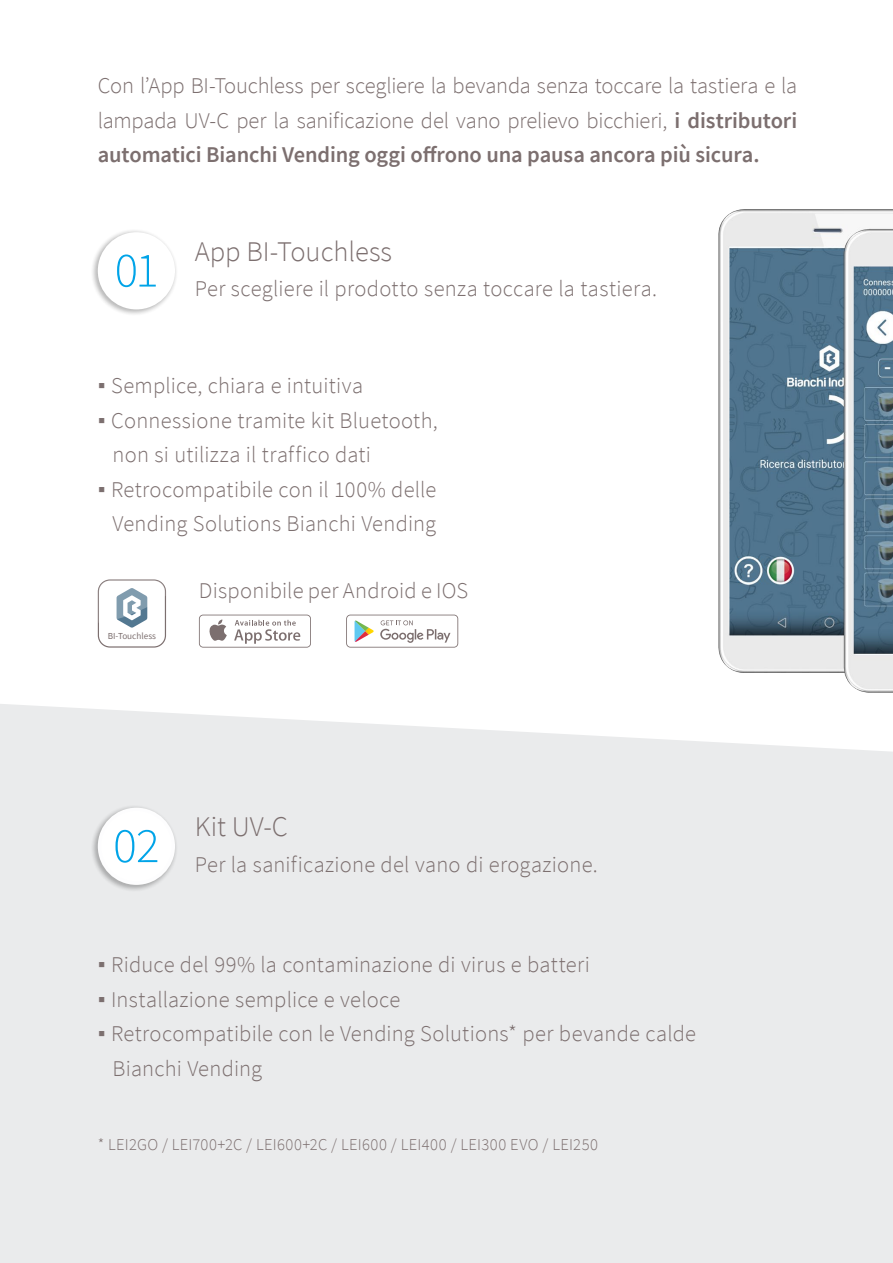
<style>
.page{position:relative;width:893px;height:1263px;background:#fff}
.page>*{position:absolute;margin:0;border:0;box-sizing:border-box;transform-origin:0 0}
.t1{font:300 28.5px "Source Sans Pro";color:#7c6f6f}
.t2{font:300 22.5px/34.5px "Source Sans Pro";letter-spacing:.01em;color:#7c6f6f}
.t3{font:300 16.5px "Source Sans Pro";letter-spacing:.02em;color:#7c6f6f}
.t4{font:9.15px "Source Sans Pro";color:#7c6f6f}
.s1{font-weight:600}
.s2{font-family:"Arial Narrow";font-weight:400}
</style>
<div class="page">
<div style="left:90px;top:804px;width:89px;height:88px;background:#000;opacity:.4"></div>
<svg style="left:98px;top:808px;width:77px;height:77px"></svg>
<img style="left:598px;top:209px;width:295px;height:575px">
<div style="left:90px;top:229px;width:89px;height:88px;background:#000;opacity:.4"></div>
<svg style="left:98px;top:232px;width:77px;height:77px"></svg>
<div style="left:98px;top:579px;width:68px;height:69px;border:1px solid #7c6f6f;border-radius:12px"></div>
<svg style="left:98px;top:580px;width:67px;height:48px"></svg>
<svg style="left:199px;top:615px;width:112px;height:33px"></svg>
<svg style="left:346px;top:615px;width:112px;height:33px"></svg>
<p class="t2" style="left:98px;top:69px;width:701px;text-align:justify">Con l’App BI-Touchless per scegliere la bevanda senza toccare la tastiera e la lampada UV-C per la sanificazione del vano prelievo bicchieri, <span class="s1">i distributori automatici Bianchi Vending oggi offrono una pausa ancora più sicura.</span></p>
<p class="t1" style="left:195px;top:234px;width:199px">App BI-Touchless</p>
<p class="t2" style="left:195px;top:272px;width:464px">Per scegliere il prodotto senza toccare la tastiera.</p>
<p class="t2" style="left:98px;top:369px;width:267px"><span class="s2">▪</span> Semplice, chiara e intuitiva</p>
<p class="t2" style="left:113px;top:403px;width:327px;text-indent:-15px"><span class="s2">▪</span> Connessione tramite kit Bluetooth, non si utilizza il traffico dati</p>
<p class="t2" style="left:98px;top:472px;width:340px;text-align:right"><span class="s2">▪</span> Retrocompatibile con il 100% delle<br>Vending Solutions Bianchi Vending</p>
<p class="t4" style="left:108px;top:630px;width:50px">BI-Touchless</p>
<p class="t2" style="left:199px;top:573px;width:271px">Disponibile per Android e IOS</p>
<p class="t1" style="left:195px;top:809px;width:95px">Kit UV-C</p>
<p class="t2" style="left:195px;top:847px;width:404px">Per la sanificazione del vano di erogazione.</p>
<p class="t2" style="left:98px;top:947px;width:494px"><span class="s2">▪</span> Riduce del 99% la contaminazione di virus e batteri</p>
<p class="t2" style="left:98px;top:982px;width:304px"><span class="s2">▪</span> Installazione semplice e veloce</p>
<p class="t2" style="left:113px;top:1016px;width:585px;text-indent:-15px"><span class="s2">▪</span> Retrocompatibile con le Vending Solutions* per bevande calde<br>Bianchi Vending</p>
<p class="t3" style="left:98px;top:1134px;width:502px">* LEI2GO / LEI700+2C / LEI600+2C / LEI600 / LEI400 / LEI300 EVO / LEI250</p>
</div>
